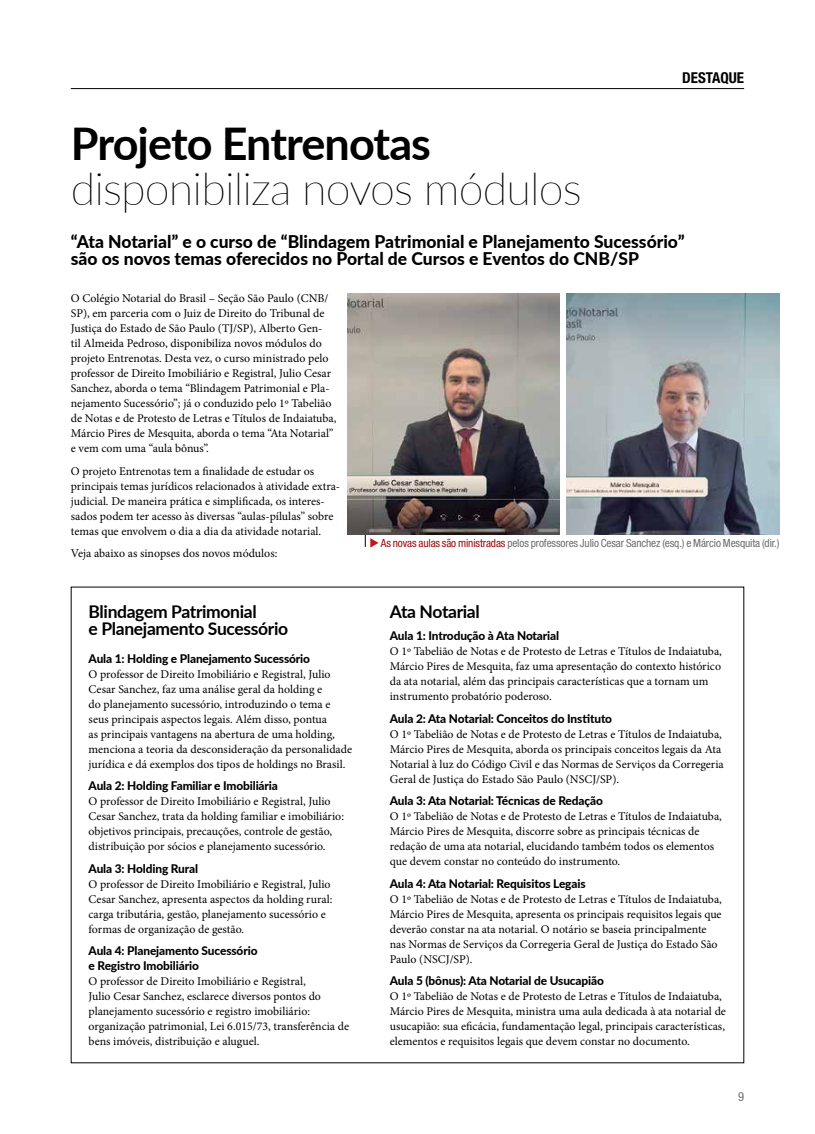
<style>
.page{position:relative;width:815px;height:1134px;background:#fff}
.page>*{position:absolute;margin:0;border:0;box-sizing:border-box;transform-origin:0 0}
.t1{font:100 45px "Lato";letter-spacing:-.02em;color:#000}
.t2{font:700 45px "Lato";letter-spacing:-.025em;color:#000}
.t3{font:800 17.5px/17.5px "Lato";color:#000}
.t4{font:700 17.5px/17.5px "Lato";letter-spacing:-.02em;color:#000}
.t5{font:700 condensed 15px "Helvetica Neue";color:#000}
.t6{font:condensed 12.5px "Helvetica Neue";color:#6d6e71}
.t7{font:11.88px/15px "Minion Pro";color:#000}
.t8{font:800 11.88px/15px "Lato";letter-spacing:-.01em;color:#000}
.t9{font:condensed 11.25px "Helvetica Neue";letter-spacing:-.01em;color:#6d6e71}
.s1{color:#9e0b0f}
</style>
<div class="page">
<hr style="left:71px;top:88px;width:673px;height:1px;background:#000">
<svg style="left:365px;top:534px;width:14px;height:14px"></svg>
<img style="left:347px;top:294px;width:213px;height:240px">
<img style="left:567px;top:294px;width:213px;height:240px">
<p class="t5" style="left:682px;top:68px;width:63px">DESTAQUE</p>
<h1 class="t2" style="left:71px;top:111px;width:362px">Projeto Entrenotas</h1>
<h1 class="t1" style="left:71px;top:158px;width:512px">disponibiliza novos módulos</h1>
<h2 class="t3" style="left:71px;top:232px;width:615px">“Ata Notarial” e o curso de “Blindagem Patrimonial e Planejamento Sucessório” são os novos temas oferecidos no Portal de Cursos e Eventos do CNB/SP</h2>
<p class="t7" style="left:71px;top:291px;width:267px">O Colégio Notarial do Brasil – Seção São Paulo (CNB/ SP), em parceria com o Juiz de Direito do Tribunal de Justiça do Estado de São Paulo (TJ/SP), Alberto Gen-<br>til Almeida Pedroso, disponibiliza novos módulos do projeto Entrenotas. Desta vez, o curso ministrado pelo professor de Direito Imobiliário e Registral, Julio Cesar Sanchez, aborda o tema “Blindagem Patrimonial e Pla&shy;nejamento Sucessório”; já o conduzido pelo 1º Tabelião de Notas e de Protesto de Letras e Títulos de Indaiatuba, Márcio Pires de Mesquita, aborda o tema “Ata Notarial” e vem com uma “aula bônus”.</p>
<p class="t7" style="left:71px;top:463px;width:271px">O projeto Entrenotas tem a finalidade de estudar os principais temas jurídicos relacionados à atividade extra&shy;judicial. De maneira prática e simplificada, os interes&shy;sados podem ter acesso às diversas “aulas-pílulas” sobre temas que envolvem o dia a dia da atividade notarial.</p>
<p class="t7" style="left:71px;top:546px;width:208px">Veja abaixo as sinopses dos novos módulos:</p>
<h2 class="t4" style="left:89px;top:602px;width:201px">Blindagem Patrimonial<br>e Planejamento Sucessório</h2>
<p class="t8" style="left:89px;top:650px;width:223px">Aula 1: Holding e Planejamento Sucessório</p>
<p class="t7" style="left:89px;top:667px;width:265px">O professor de Direito Imobiliário e Registral, Julio Cesar Sanchez, faz uma análise geral da holding e<br>do planejamento sucessório, introduzindo o tema e seus principais aspectos legais. Além disso, pontua<br>as principais vantagens na abertura de uma holding, menciona a teoria da desconsideração da personalidade jurídica e dá exemplos dos tipos de holdings no Brasil.</p>
<p class="t8" style="left:89px;top:778px;width:191px">Aula 2: Holding Familiar e Imobiliária</p>
<p class="t7" style="left:89px;top:794px;width:257px">O professor de Direito Imobiliário e Registral, Julio Cesar Sanchez, trata da holding familiar e imobiliário: objetivos principais, precauções, controle de gestão, distribuição por sócios e planejamento sucessório.</p>
<p class="t8" style="left:89px;top:860px;width:111px">Aula 3: Holding Rural</p>
<p class="t7" style="left:89px;top:877px;width:245px">O professor de Direito Imobiliário e Registral, Julio Cesar Sanchez, apresenta aspectos da holding rural: carga tributária, gestão, planejamento sucessório e formas de organização de gestão.</p>
<p class="t8" style="left:89px;top:943px;width:170px">Aula 4: Planejamento Sucessório e Registro Imobiliário</p>
<p class="t7" style="left:89px;top:974px;width:262px">O professor de Direito Imobiliário e Registral,<br>Julio Cesar Sanchez, esclarece diversos pontos do planejamento sucessório e registro imobiliário: organização patrimonial, Lei 6.015/73, transferência de bens imóveis, distribuição e aluguel.</p>
<p class="t9" style="left:381px;top:536px;width:400px"><span class="s1">As novas aulas são ministradas</span> pelos professores Julio Cesar Sanchez (esq.) e Márcio Mesquita (dir.)</p>
<h2 class="t4" style="left:390px;top:602px;width:92px">Ata Notarial</h2>
<p class="t8" style="left:390px;top:628px;width:171px">Aula 1: Introdução à Ata Notarial</p>
<p class="t7" style="left:390px;top:644px;width:334px">O 1º Tabelião de Notas e de Protesto de Letras e Títulos de Indaiatuba, Márcio Pires de Mesquita, faz uma apresentação do contexto histórico da ata notarial, além das principais características que a tornam um instrumento probatório poderoso.</p>
<p class="t8" style="left:390px;top:710px;width:224px">Aula 2: Ata Notarial: Conceitos do Instituto</p>
<p class="t7" style="left:390px;top:727px;width:336px">O 1º Tabelião de Notas e de Protesto de Letras e Títulos de Indaiatuba, Márcio Pires de Mesquita, aborda os principais conceitos legais da Ata Notarial à luz do Código Civil e das Normas de Serviços da Corregeria Geral de Justiça do Estado São Paulo (NSCJ/SP).</p>
<p class="t8" style="left:390px;top:793px;width:215px">Aula 3: Ata Notarial: Técnicas de Redação</p>
<p class="t7" style="left:390px;top:809px;width:334px">O 1º Tabelião de Notas e de Protesto de Letras e Títulos de Indaiatuba, Márcio Pires de Mesquita, discorre sobre as principais técnicas de redação de uma ata notarial, elucidando também todos os elementos que devem constar no conteúdo do instrumento.</p>
<p class="t8" style="left:390px;top:875px;width:197px">Aula 4: Ata Notarial: Requisitos Legais</p>
<p class="t7" style="left:390px;top:892px;width:334px">O 1º Tabelião de Notas e de Protesto de Letras e Títulos de Indaiatuba, Márcio Pires de Mesquita, apresenta os principais requisitos legais que deverão constar na ata notarial. O notário se baseia principalmente nas Normas de Serviços da Corregeria Geral de Justiça do Estado São Paulo (NSCJ/SP).</p>
<p class="t8" style="left:390px;top:973px;width:216px">Aula 5 (bônus): Ata Notarial de Usucapião</p>
<p class="t7" style="left:390px;top:989px;width:338px">O 1º Tabelião de Notas e de Protesto de Letras e Títulos de Indaiatuba, Márcio Pires de Mesquita, ministra uma aula dedicada à ata notarial de usucapião: sua eficácia, fundamentação legal, principais características, elementos e requisitos legais que devem constar no documento.</p>
<p class="t6" style="left:738px;top:1090px;width:7px">9</p>
</div>
